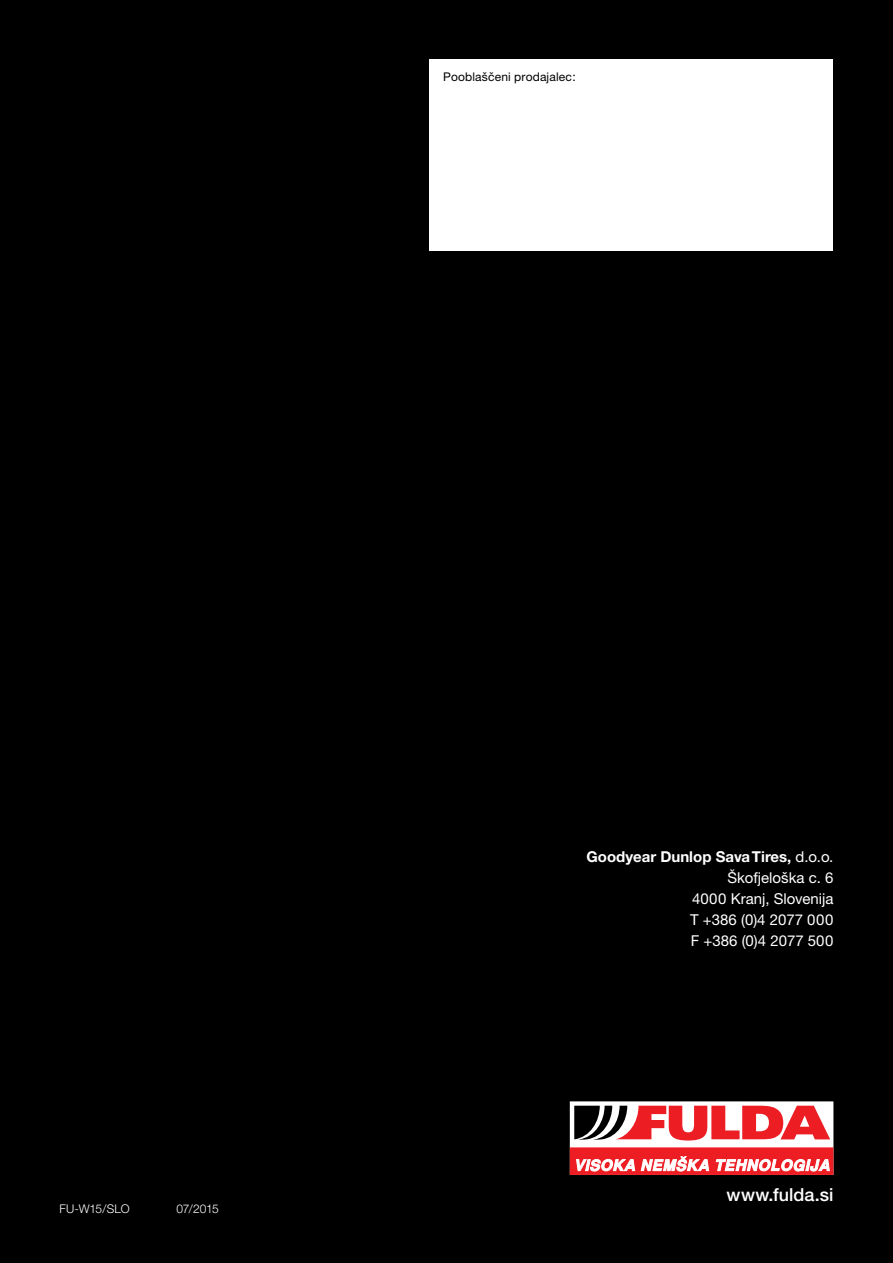
<style>
.page{position:relative;width:893px;height:1263px;background:#000}
.page>*{position:absolute;margin:0;border:0;box-sizing:border-box;transform-origin:0 0}
.t1{font:500 18px "Helvetica Neue CE";color:#fff}
.t2{font:15px/21px "Helvetica Neue CE";color:#fff;text-align:right}
.t3{font:12px "Helvetica Neue CE";letter-spacing:.015em;color:#000}
.t4{font:300 12px "Helvetica Neue CE";letter-spacing:-.02em;color:#fff}
.s1{font-weight:700}
</style>
<div class="page">
<div style="left:429px;top:60px;width:404px;height:191px;background:#fff"></div>
<div style="left:570px;top:1101px;width:263px;height:74px;background:#fff"></div>
<div style="left:570px;top:1147px;width:263px;height:28px;background:#ed1d24"></div>
<svg style="left:574px;top:1106px;width:256px;height:34px"></svg>
<svg style="left:576px;top:1159px;width:59px;height:13px"></svg>
<svg style="left:641px;top:1156px;width:68px;height:16px"></svg>
<svg style="left:716px;top:1159px;width:114px;height:13px"></svg>
<p class="t3" style="left:443px;top:69px;width:134px">Pooblaščeni prodajalec:</p>
<p class="t4" style="left:60px;top:1201px;width:72px">FU-W15/SLO</p>
<p class="t4" style="left:176px;top:1201px;width:44px">07/2015</p>
<p class="t2" style="left:586px;top:846px;width:248px"><span class="s1">Goodyear Dunlop Sava Tires,</span> d.o.o.<br>Škofjeloška c. 6<br>4000 Kranj, Slovenija<br>T +386 (0)4 2077 000<br>F +386 (0)4 2077 500</p>
<p class="t1" style="left:727px;top:1183px;width:108px">www.fulda.si</p>
</div>
